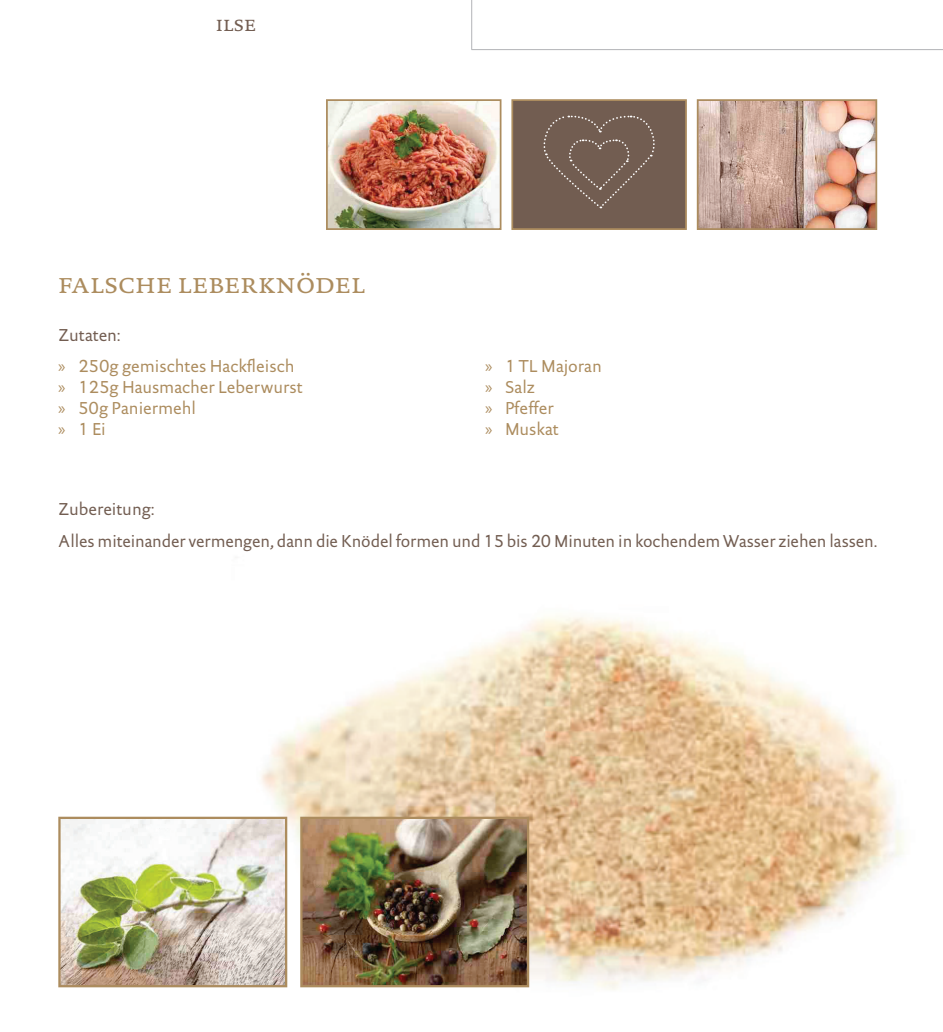
<style>
.page{position:relative;width:943px;height:1032px;background:#fff}
.page>*{position:absolute;margin:0;border:0;box-sizing:border-box;transform-origin:0 0}
.t1{font:28px "DTL Documenta T Caps";letter-spacing:.005em;color:#ac8c5e}
.t2{font:21px "DTL Documenta T Caps";color:#725d51}
.t3{font:17.5px/21px "DTL Documenta Sans T";color:#ac8c5e}
.t4{font:17.5px/32.7px "DTL Documenta Sans T";letter-spacing:-.01em;color:#725d51}
.s1{color:#725d51}
.s2{font-family:"Myriad Pro"}
</style>
<div class="page">
<hr style="left:471px;top:0;width:1px;height:50px;background:#b2b3b7">
<hr style="left:471px;top:49px;width:472px;height:1px;background:#b2b3b7">
<img style="left:196px;top:615px;width:708px;height:375px">
<img style="left:329px;top:102px;width:169px;height:125px">
<div style="left:326px;top:99px;width:175px;height:131px;border:2px solid #ac8c5e"></div>
<div style="left:511px;top:99px;width:176px;height:131px;background:#725d51;border:2px solid #ac8c5e"></div>
<img style="left:699px;top:102px;width:175px;height:125px">
<div style="left:696px;top:99px;width:181px;height:131px;border:2px solid #ac8c5e"></div>
<img style="left:303px;top:820px;width:223px;height:164px">
<div style="left:300px;top:817px;width:229px;height:170px;border:2px solid #ac8c5e"></div>
<img style="left:61px;top:820px;width:223px;height:164px">
<div style="left:58px;top:817px;width:229px;height:170px;border:2px solid #ac8c5e"></div>
<svg style="left:543px;top:115px;width:112px;height:94px"></svg>
<p class="t2" style="left:216px;top:11px;width:42px">ilse</p>
<h1 class="t1" style="left:58px;top:267px;width:308px">falsche leberknödel</h1>
<p class="t3" style="left:58px;top:319px;width:238px;line-height:31px"><span class="s1">Zutaten:<br></span><span class="s2">»</span> 250g gemischtes Hackfleisch</p>
<p class="t3" style="left:58px;top:376px;width:246px"><span class="s2">»</span> 125g Hausmacher Leberwurst <span class="s2">»</span> 50g Paniermehl<br><span class="s2">»</span> 1 Ei</p>
<p class="t3" style="left:485px;top:355px;width:118px"><span class="s2">»</span> 1 TL Majoran <span class="s2">»</span> Salz<br><span class="s2">»</span> Pfeffer<br><span class="s2">»</span> Muskat</p>
<p class="t4" style="left:58px;top:492px;width:820px">Zubereitung:<br>Alles miteinander vermengen, dann die Knödel formen und 15 bis 20 Minuten in kochendem Wasser ziehen lassen.</p>
</div>
